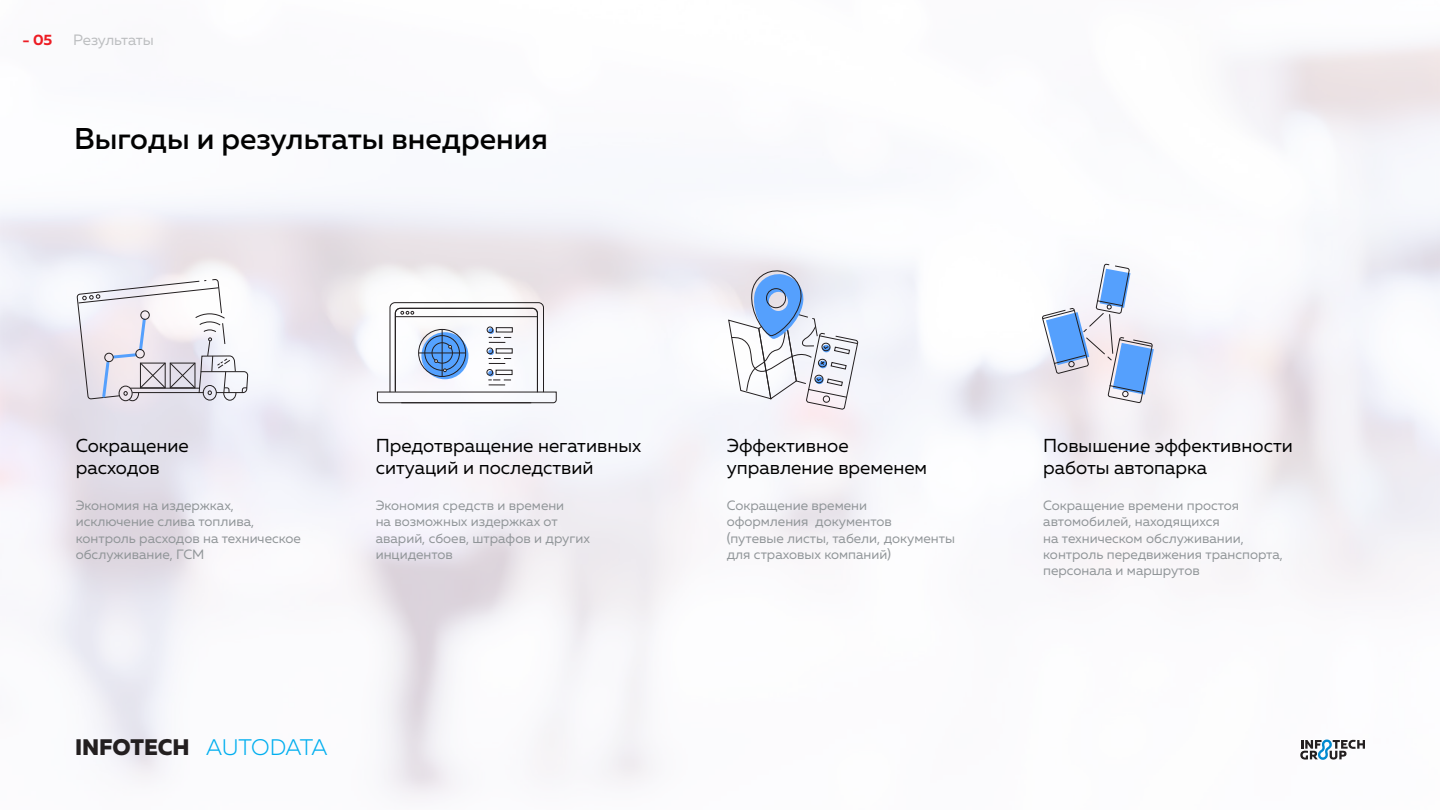
<style>
.page{position:relative;width:1440px;height:810px;background:#fff}
.page>*{position:absolute;margin:0;border:0;box-sizing:border-box;transform-origin:0 0}
.t1{font:500 30px "Muller";color:#020202}
.t2{font:800 22.5px "Muller";color:#231f20}
.t3{font:18.75px/22.5px "Muller";color:#000}
.t4{font:15px "Muller";letter-spacing:-.015em;color:#bcbec0}
.t5{font:700 15px "Muller";color:#ed1c24}
.t6{font:13.5px/16.2px "Muller";color:#909598}
.s1{font-weight:300;color:#00aeef}
</style>
<div class="page">
<svg style="left:1300px;top:739px;width:65px;height:21px"></svg>
<svg style="left:77px;top:269px;width:171px;height:132px"></svg>
<svg style="left:377px;top:302px;width:180px;height:101px"></svg>
<div style="left:487px;top:369px;width:6px;height:7px;border:1px solid #231f20;border-radius:50%"></div>
<svg style="left:728px;top:269px;width:131px;height:141px"></svg>
<svg style="left:1042px;top:263px;width:112px;height:141px"></svg>
<p class="t5" style="left:23px;top:30px;width:31px">- 05</p>
<p class="t4" style="left:73px;top:31px;width:82px">Результаты</p>
<h1 class="t1" style="left:74px;top:120px;width:475px">Выгоды и результаты внедрения</h1>
<h3 class="t3" style="left:76px;top:433px;width:115px">Сокращение расходов</h3>
<p class="t6" style="left:76px;top:497px;width:227px">Экономия на издержках, исключение слива топлива, контроль расходов на техническое обслуживание, ГСМ</p>
<h3 class="t3" style="left:376px;top:433px;width:267px">Предотвращение негативных ситуаций и последствий</h3>
<p class="t6" style="left:376px;top:497px;width:216px">Экономия средств и времени<br>на возможных издержках от аварий, сбоев, штрафов и других инцидентов</p>
<h2 class="t2" style="left:75px;top:733px;width:254px">INFOTECH <span class="s1">AUTODATA</span></h2>
<h3 class="t3" style="left:727px;top:433px;width:202px">Эффективное управление временем</h3>
<p class="t6" style="left:727px;top:497px;width:230px">Сокращение времени<br>оформления документов<br>(путевые листы, табели, документы для страховых компаний)</p>
<h3 class="t3" style="left:1043px;top:433px;width:251px">Повышение эффективности работы автопарка</h3>
<p class="t6" style="left:1043px;top:497px;width:241px">Сокращение времени простоя автомобилей, находящихся<br>на техническом обслуживании, контроль передвижения транспорта, персонала и маршрутов</p>
</div>
